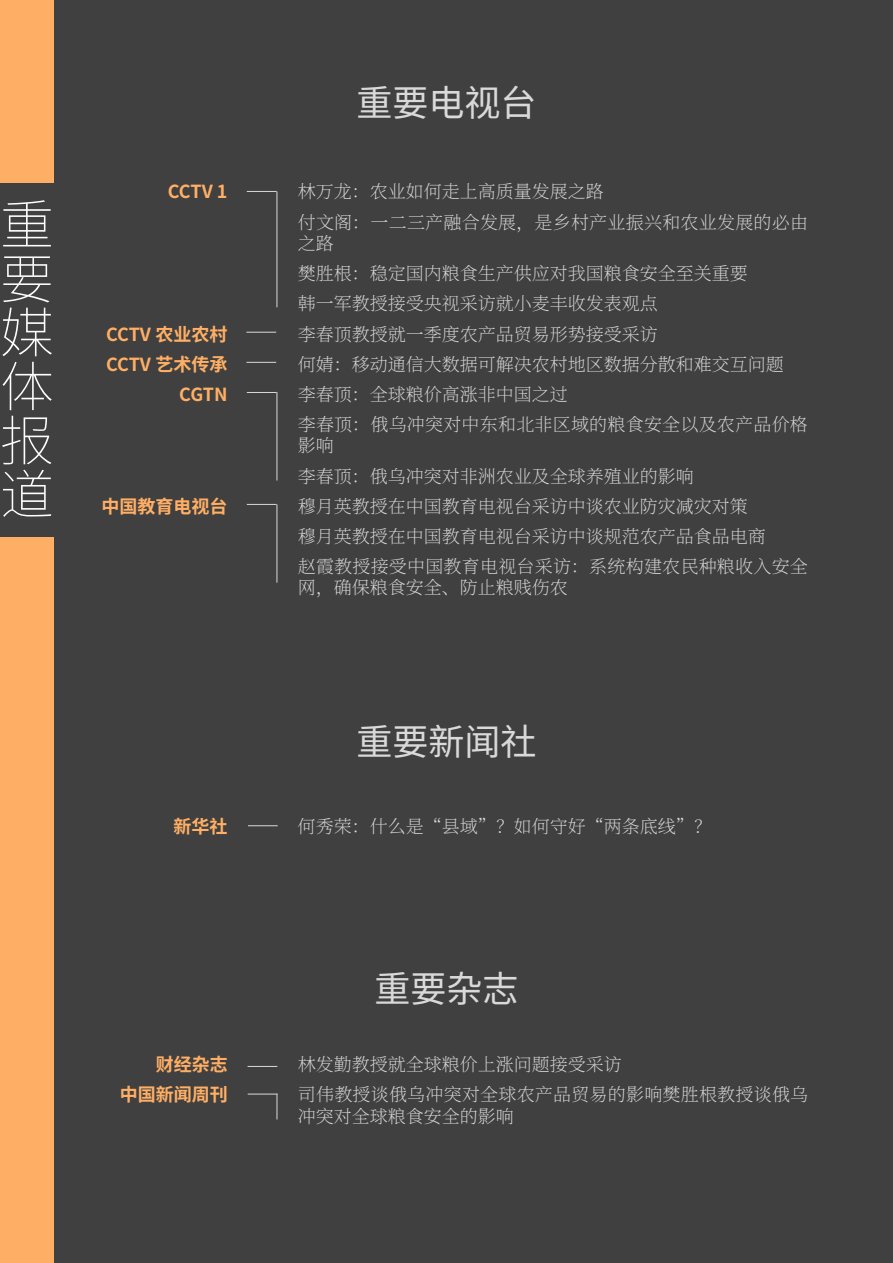
<style>
.page{position:relative;width:893px;height:1263px;background:#404040}
.page>*{position:absolute;margin:0;border:0;box-sizing:border-box;transform-origin:0 0}
.t1{font:200 54px/54px "Source Han Sans SC";color:#fff;text-align:justify}
.t2{font:36px "Source Han Sans SC";color:#d9d9d9}
.t3{font:200 18px/21.6px "Source Han Serif CN";color:#d9d9d9}
.t4{font:700 18px "Source Han Sans SC";color:#ffaf65}
</style>
<div class="page">
<div style="left:0;top:537px;width:54px;height:726px;background:#ffaf65"></div>
<div style="left:0;top:0;width:54px;height:183px;background:#ffaf65"></div>
<hr style="left:247px;top:191px;width:30px;height:1px;background:#d9d9d9">
<hr style="left:246px;top:332px;width:30px;height:1px;background:#d9d9d9">
<hr style="left:246px;top:362px;width:30px;height:1px;background:#d9d9d9">
<hr style="left:247px;top:392px;width:30px;height:1px;background:#d9d9d9">
<hr style="left:247px;top:504px;width:30px;height:1px;background:#d9d9d9">
<hr style="left:277px;top:504px;width:1px;height:79px;background:#d9d9d9">
<hr style="left:277px;top:392px;width:1px;height:88px;background:#d9d9d9">
<hr style="left:248px;top:825px;width:30px;height:1px;background:#d9d9d9">
<svg style="left:248px;top:1066px;width:29px;height:1px"></svg>
<svg style="left:248px;top:1094px;width:30px;height:25px"></svg>
<hr style="left:277px;top:191px;width:1px;height:116px;background:#d9d9d9">
<h1 class="t1" style="left:0;top:199px;width:53px">重要媒体报道</h1>
<p class="t4" style="left:168px;top:182px;width:61px">CCTV 1</p>
<p class="t4" style="left:106px;top:324px;width:123px">CCTV 农业农村</p>
<p class="t4" style="left:106px;top:354px;width:123px">CCTV 艺术传承</p>
<p class="t4" style="left:179px;top:384px;width:50px">CGTN</p>
<p class="t4" style="left:102px;top:496px;width:127px">中国教育电视台</p>
<p class="t2" style="left:356px;top:83px;width:182px">重要电视台</p>
<p class="t3" style="left:298px;top:181px;width:307px">林万龙：农业如何走上高质量发展之路</p>
<p class="t3" style="left:298px;top:212px;width:512px">付文阁：一二三产融合发展，是乡村产业振兴和农业发展的必由之路</p>
<p class="t3" style="left:298px;top:263px;width:451px">樊胜根：稳定国内粮食生产供应对我国粮食安全至关重要</p>
<p class="t3" style="left:298px;top:293px;width:361px">韩一军教授接受央视采访就小麦丰收发表观点</p>
<p class="t3" style="left:298px;top:323px;width:361px">李春顶教授就一季度农产品贸易形势接受采访</p>
<p class="t3" style="left:298px;top:354px;width:487px">何婧：移动通信大数据可解决农村地区数据分散和难交互问题</p>
<p class="t3" style="left:298px;top:384px;width:271px">李春顶：全球粮价高涨非中国之过</p>
<p class="t3" style="left:298px;top:414px;width:512px">李春顶：俄乌冲突对中东和北非区域的粮食安全以及农产品价格影响</p>
<p class="t3" style="left:298px;top:465px;width:397px">李春顶：俄乌冲突对非洲农业及全球养殖业的影响</p>
<p class="t3" style="left:298px;top:496px;width:451px">穆月英教授在中国教育电视台采访中谈农业防灾减灾对策</p>
<p class="t3" style="left:298px;top:526px;width:469px">穆月英教授在中国教育电视台采访中谈规范农产品食品电商</p>
<p class="t3" style="left:298px;top:556px;width:512px">赵霞教授接受中国教育电视台采访：系统构建农民种粮收入安全网，确保粮食安全、防止粮贱伤农</p>
<p class="t2" style="left:357px;top:721px;width:182px">重要新闻社</p>
<p class="t4" style="left:173px;top:816px;width:55px">新华社</p>
<p class="t3" style="left:298px;top:816px;width:415px">何秀荣：什么是“县域”？如何守好“两条底线”？</p>
<p class="t4" style="left:156px;top:1054px;width:73px">财经杂志</p>
<p class="t4" style="left:120px;top:1084px;width:109px">中国新闻周刊</p>
<p class="t2" style="left:375px;top:969px;width:146px">重要杂志</p>
<p class="t3" style="left:298px;top:1054px;width:325px">林发勤教授就全球粮价上涨问题接受采访</p>
<p class="t3" style="left:298px;top:1084px;width:512px">司伟教授谈俄乌冲突对全球农产品贸易的影响樊胜根教授谈俄乌冲突对全球粮食安全的影响</p>
</div>
